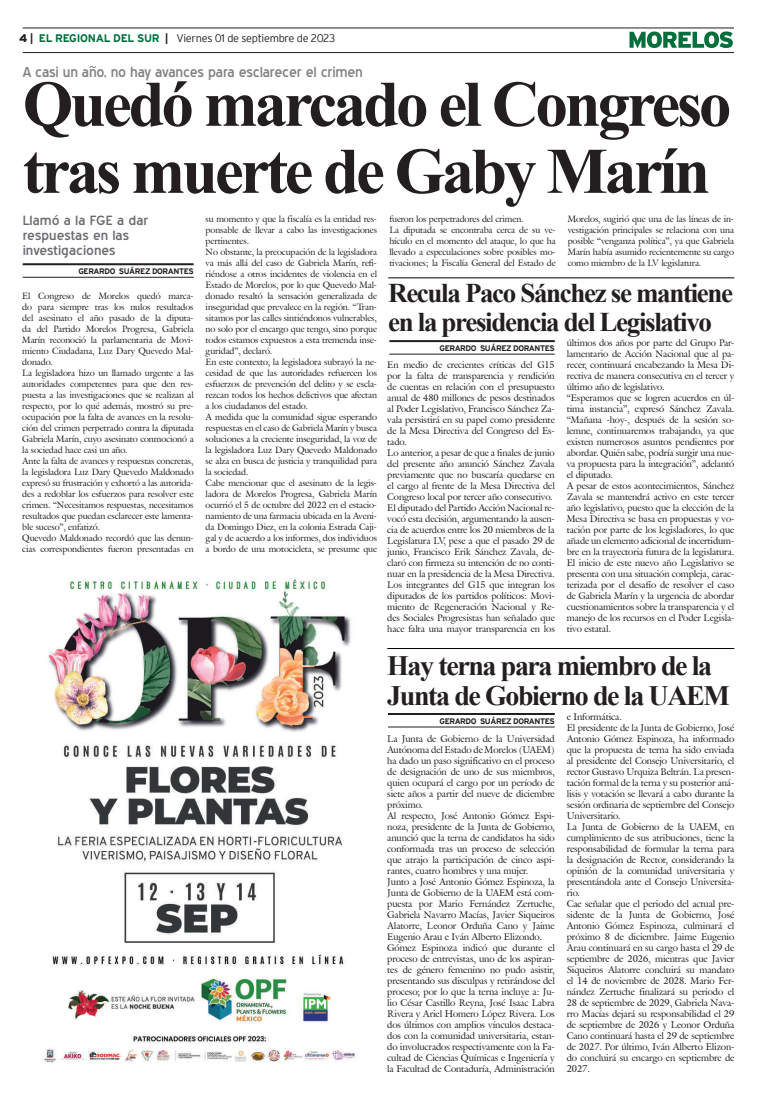
<style>
.page{position:relative;width:757px;height:1106px;background:#fff}
.page>*{position:absolute;margin:0;border:0;box-sizing:border-box;transform-origin:0 0}
.t1{font:700 65px/67px "Times New Roman";letter-spacing:-.05em;color:#231f20}
.t2{font:700 28px/30px "Times New Roman";letter-spacing:-.05em;color:#231f20}
.t3{font:700 27px/29px "Times New Roman";letter-spacing:-.05em;color:#231f20}
.t4{font:14px "Blue Highway";letter-spacing:-.015em;color:#808285;scale:1.05 1}
.t5{font:13px/15px "Blue Highway";color:#6c6d70;scale:1.1 1}
.t6{font:300 11px "Interstate";letter-spacing:-.025em;color:#231f20}
.t7{font:9.5px/11px "Galliard IT Cby BT";letter-spacing:-.01em;color:#231f20}
.t8{font:9.4px/11px "Galliard IT Cby BT";letter-spacing:-.01em;color:#231f20}
.t9{font:9px/11px "Galliard IT Cby BT";letter-spacing:-.01em;color:#231f20}
.t10{font:700 8px "Interstate";letter-spacing:-.05em;color:#231f20}
.s1{font-weight:900}
.s2{font-weight:700}
.s3{font-weight:700;color:#006f3c}
</style>
<div class="page">
<hr style="left:23px;top:28px;width:711px;height:1px;background:#231f20">
<hr style="left:23px;top:52px;width:711px;height:1px;background:#231f20">
<svg style="left:629px;top:31px;width:104px;height:17px"></svg>
<img style="left:43px;top:579px;width:313px;height:484px">
<hr style="left:388px;top:713px;width:167px;height:2px;background:#231f20">
<hr style="left:388px;top:726px;width:167px;height:1px;background:#231f20">
<hr style="left:387px;top:648px;width:347px;height:1px;background:#000">
<hr style="left:389px;top:340px;width:166px;height:2px;background:#231f20">
<hr style="left:389px;top:354px;width:166px;height:1px;background:#231f20">
<hr style="left:388px;top:277px;width:346px;height:1px;background:#000">
<hr style="left:23px;top:263px;width:171px;height:2px;background:#231f20">
<hr style="left:23px;top:277px;width:171px;height:1px;background:#231f20">
<p class="t6" style="left:19px;top:32px;width:317px"><span class="s1">4</span> <span class="s2">|</span> <span class="s3">EL REGIONAL DEL SUR</span> <span class="s2">|</span> Viernes 01 de septiembre de 2023</p>
<h3 class="t4" style="left:23px;top:63px;width:325px">A casi un año, no hay avances para esclarecer el crimen</h3>
<h1 class="t1" style="left:23px;top:69px;width:710px">Quedó marcado el Congreso tras muerte de Gaby Marín</h1>
<h3 class="t5" style="left:23px;top:213px;width:116px">Llamó a la FGE a dar respuestas en las investigaciones</h3>
<p class="t10" style="left:78px;top:266px;width:117px">GERARDO SUÁREZ DORANTES</p>
<p class="t9" style="left:206px;top:213px;width:173px">su momento y que la fiscalía es la entidad res&shy;ponsable de llevar a cabo las investigaciones pertinentes.<br>No obstante, la preocupación de la legisladora va más allá del caso de Gabriela Marín, refi&shy;riéndose a otros incidentes de violencia en el Estado de Morelos, por lo que Quevedo Mal&shy;donado resaltó la sensación generalizada de inseguridad que prevalece en la región. “Tran&shy;sitamos por las calles sintiéndonos vulnerables, no solo por el encargo que tengo, sino porque todos estamos expuestos a esta tremenda inse&shy;guridad”, declaró.<br>En este contexto, la legisladora subrayó la ne&shy;cesidad de que las autoridades refuercen los esfuerzos de prevención del delito y se escla&shy;rezcan todos los hechos delictivos que afectan a los ciudadanos del estado.<br>A medida que la comunidad sigue esperando respuestas en el caso de Gabriela Marín y busca soluciones a la creciente inseguridad, la voz de la legisladora Luz Dary Quevedo Maldonado se alza en busca de justicia y tranquilidad para la sociedad.<br>Cabe mencionar que el asesinato de la legis&shy;ladora de Morelos Progresa, Gabriela Marín ocurrió el 5 de octubre del 2022 en el estacio&shy;namiento de una farmacia ubicada en la Aveni&shy;da Domingo Diez, en la colonia Estrada Caji&shy;gal y de acuerdo a los informes, dos individuos a bordo de una motocicleta, se presume que</p>
<p class="t9" style="left:389px;top:213px;width:168px">fueron los perpetradores del crimen.<br>La diputada se encontraba cerca de su ve&shy;hículo en el momento del ataque, lo que ha llevado a especulaciones sobre posibles mo&shy;tivaciones; la Fiscalía General del Estado de</p>
<p class="t9" style="left:568px;top:213px;width:168px;text-align:justify">Morelos, sugirió que una de las líneas de in&shy;vestigación principales se relaciona con una posible “venganza política”, ya que Gabriela Marín había asumido recientemente su cargo como miembro de la LV legislatura.</p>
<h3 class="t3" style="left:388px;top:277px;width:346px">Recula Paco Sánchez se mantiene en la presidencia del Legislativo</h3>
<p class="t10" style="left:439px;top:343px;width:117px">GERARDO SUÁREZ DORANTES</p>
<p class="t9" style="left:22px;top:290px;width:173px">El Congreso de Morelos quedó marca&shy;do para siempre tras los nulos resultados del asesinato el año pasado de la diputa&shy;da del Partido Morelos Progresa, Gabriela Marín reconoció la parlamentaria de Movi&shy;miento Ciudadana, Luz Dary Quevedo Mal&shy;donado.<br>La legisladora hizo un llamado urgente a las autoridades competentes para que den res&shy;puesta a las investigaciones que se realizan al respecto, por lo qué además, mostró su pre&shy;ocupación por la falta de avances en la resolu&shy;ción del crimen perpetrado contra la diputada Gabriela Marín, cuyo asesinato conmocionó a la sociedad hace casi un año.<br>Ante la falta de avances y respuestas concretas, la legisladora Luz Dary Quevedo Maldonado expresó su frustración y exhortó a las autorida&shy;des a redoblar los esfuerzos para resolver este crimen. “Necesitamos respuestas, necesitamos resultados que puedan esclarecer este lamenta&shy;ble suceso”, enfatizó.<br>Quevedo Maldonado recordó que las denun&shy;cias correspondientes fueron presentadas en</p>
<p class="t8" style="left:567px;top:337px;width:169px">últimos dos años por parte del Grupo Par&shy;lamentario de Acción Nacional que al pa&shy;recer, continuará encabezando la Mesa Di&shy;rectiva de manera consecutiva en el tercer y último año de legislativo.<br>“Esperamos que se logren acuerdos en úl&shy;tima instancia”, expresó Sánchez Zavala. “Mañana -hoy-, después de la sesión so&shy;lemne, continuaremos trabajando, ya que existen numerosos asuntos pendientes por abordar. Quién sabe, podría surgir una nue&shy;va propuesta para la integración”, adelantó el diputado.<br>A pesar de estos acontecimientos, Sánchez Zavala se mantendrá activo en este tercer año legislativo, puesto que la elección de la Mesa Directiva se basa en propuestas y vo&shy;tación por parte de los legisladores, lo que añade un elemento adicional de incertidum&shy;bre en la trayectoria futura de la legislatura.<br>El inicio de este nuevo año Legislativo se presenta con una situación compleja, carac&shy;terizada por el desafío de resolver el caso de Gabriela Marín y la urgencia de abordar cuestionamientos sobre la transparencia y el manejo de los recursos en el Poder Legisla&shy;tivo estatal.</p>
<p class="t8" style="left:387px;top:359px;width:169px">En medio de crecientes críticas del G15 por la falta de transparencia y rendición de cuentas en relación con el presupuesto anual de 480 millones de pesos destinados al Poder Legislativo, Francisco Sánchez Za&shy;vala persistirá en su papel como presidente de la Mesa Directiva del Congreso del Es&shy;tado.<br>Lo anterior, a pesar de que a finales de junio del presente año anunció Sánchez Zavala previamente que no buscaría quedarse en el cargo al frente de la Mesa Directiva del Congreso local por tercer año consecutivo.<br>El diputado del Partido Acción Nacional re&shy;vocó esta decisión, argumentando la ausen&shy;cia de acuerdos entre los 20 miembros de la Legislatura LV, pese a que el pasado 29 de junio, Francisco Erik Sánchez Zavala, de&shy;claró con firmeza su intención de no conti&shy;nuar en la presidencia de la Mesa Directiva.<br>Los integrantes del G15 que integran los diputados de los partidos políticos: Movi&shy;miento de Regeneración Nacional y Re&shy;des Sociales Progresistas han señalado que hace falta una mayor transparencia en los</p>
<h2 class="t2" style="left:387px;top:649px;width:344px">Hay terna para miembro de la<br>Junta de Gobierno de la UAEM</h2>
<p class="t10" style="left:439px;top:716px;width:117px">GERARDO SUÁREZ DORANTES</p>
<p class="t7" style="left:567px;top:711px;width:169px">e Informática.<br>El presidente de la Junta de Gobierno, José Antonio Gómez Espinoza, ha informado que la propuesta de terna ha sido enviada al presidente del Consejo Universitario, el rector Gustavo Urquiza Beltrán. La presen&shy;tación formal de la terna y su posterior aná&shy;lisis y votación se llevará a cabo durante la sesión ordinaria de septiembre del Consejo Universitario.<br>La Junta de Gobierno de la UAEM, en cumplimiento de sus atribuciones, tiene la responsabilidad de formular la terna para la designación de Rector, considerando la opinión de la comunidad universitaria y presentándola ante el Consejo Universita&shy;rio.<br>Cae señalar que el periodo del actual pre&shy;sidente de la Junta de Gobierno, José Antonio Gómez Espinoza, culminará el próximo 8 de diciembre. Jaime Eugenio Arau continuará en su cargo hasta el 29 de septiembre de 2026, mientras que Javier Siqueiros Alatorre concluirá su mandato el 14 de noviembre de 2028. Mario Fer&shy;nández Zertuche finalizará su periodo el 28 de septiembre de 2029, Gabriela Nava&shy;rro Macías dejará su responsabilidad el 29 de septiembre de 2026 y Leonor Orduña Cano continuará hasta el 29 de septiembre de 2027. Por último, Iván Alberto Elizon&shy;do concluirá su encargo en septiembre de 2027.</p>
<p class="t7" style="left:387px;top:733px;width:169px">La Junta de Gobierno de la Universidad Autónoma del Estado de Morelos (UAEM) ha dado un paso significativo en el proceso de designación de uno de sus miembros, quien ocupará el cargo por un período de siete años a partir del nueve de diciembre próximo.<br>Al respecto, José Antonio Gómez Espi&shy;noza, presidente de la Junta de Gobierno, anunció que la terna de candidatos ha sido conformada tras un proceso de selección que atrajo la participación de cinco aspi&shy;rantes, cuatro hombres y una mujer.<br>Junto a José Antonio Gómez Espinoza, la Junta de Gobierno de la UAEM está com&shy;puesta por Mario Fernández Zertuche, Gabriela Navarro Macías, Javier Siqueiros Alatorre, Leonor Orduña Cano y Jaime Eugenio Arau e Iván Alberto Elizondo.<br>Gómez Espinoza indicó que durante el proceso de entrevistas, uno de los aspiran&shy;tes de género femenino no pudo asistir, presentando sus disculpas y retirándose del proceso; por lo que la terna incluye a: Ju&shy;lio César Castillo Reyna, José Isaac Labra Rivera y Ariel Homero López Rivera. Los dos últimos con amplios vínculos destaca&shy;dos con la comunidad universitaria, estan&shy;do involucrados respectivamente con la Fa&shy;cultad de Ciencias Químicas e Ingeniería y la Facultad de Contaduría, Administración</p>
</div>
